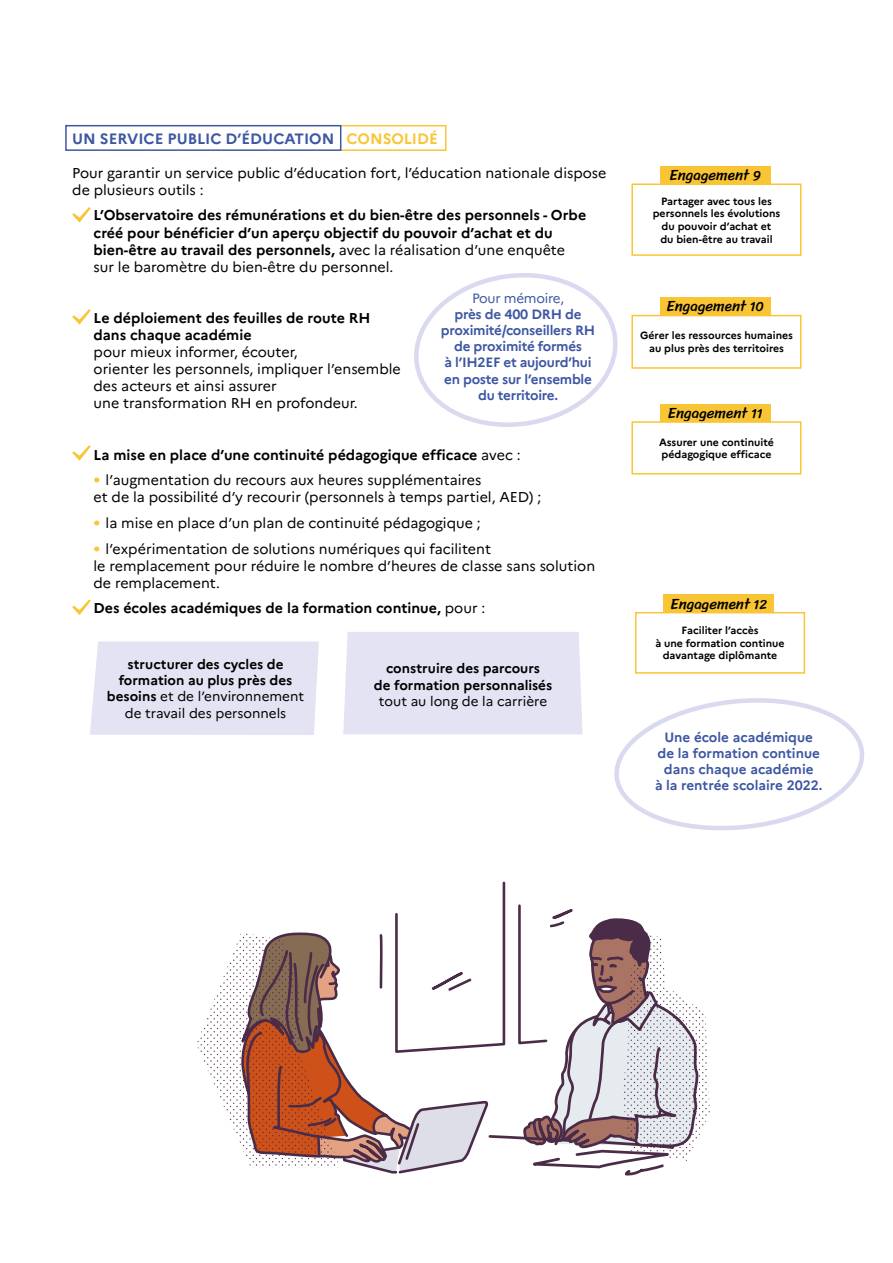
<style>
.page{position:relative;width:893px;height:1263px;background:#fff}
.page>*{position:absolute;margin:0;border:0;box-sizing:border-box;transform-origin:0 0}
.t1{font:15px "Sriracha";color:#000}
.t2{font:700 15px "Marianne";color:#3e57a3}
.t3{font:14.25px/17.1px "Marianne";color:#000}
.t4{font:700 14.25px/17.1px "Marianne";color:#000}
.t5{font:700 13.5px/16.2px "Marianne";color:#000;text-align:center}
.t6{font:700 13.5px/16.2px "Marianne";letter-spacing:-.02em;color:#3e57a3;text-align:center}
.t7{font:700 13.5px/16.2px "Marianne";color:#3e57a3;text-align:center}
.t8{font:13.5px "Marianne";color:#000}
.t9{font:13.5px "Marianne";letter-spacing:-.02em;color:#3e57a3}
.t10{font:700 10.5px/12.6px "Marianne";color:#000;text-align:center}
.s1{color:#fac534}
.s2{font-weight:400}
.s3{font-size:19.5px;color:#fac534}
.s4{font-size:13.5px}
</style>
<div class="page">
<div style="left:327px;top:125px;width:119px;height:26px;background:#fff;border:2px solid #fac534"></div>
<div style="left:65px;top:125px;width:276px;height:26px;background:#fff;border:2px solid #3e57a3"></div>
<svg style="left:614px;top:698px;width:251px;height:133px"></svg>
<svg style="left:414px;top:273px;width:204px;height:154px"></svg>
<div style="left:90px;top:641px;width:229px;height:94px;background:#e3e3f3"></div>
<div style="left:343px;top:632px;width:240px;height:102px;background:#e3e3f3"></div>
<svg style="left:72px;top:207px;width:19px;height:16px"></svg>
<svg style="left:72px;top:309px;width:19px;height:16px"></svg>
<svg style="left:72px;top:445px;width:19px;height:16px"></svg>
<svg style="left:72px;top:599px;width:19px;height:16px"></svg>
<div style="left:660px;top:166px;width:110px;height:30px;background:#fac534"></div>
<div style="left:632px;top:184px;width:169px;height:71px;background:#fff"></div>
<div style="left:631px;top:184px;width:170px;height:72px;border:2px solid #fac534"></div>
<div style="left:660px;top:297px;width:110px;height:30px;background:#fac534"></div>
<div style="left:632px;top:316px;width:169px;height:52px;background:#fff"></div>
<div style="left:631px;top:315px;width:170px;height:54px;border:2px solid #fac534"></div>
<div style="left:660px;top:404px;width:110px;height:29px;background:#fac534"></div>
<div style="left:632px;top:422px;width:169px;height:52px;background:#fff"></div>
<div style="left:631px;top:421px;width:170px;height:53px;border:2px solid #fac534"></div>
<div style="left:663px;top:594px;width:111px;height:30px;background:#fac534"></div>
<div style="left:636px;top:613px;width:168px;height:60px;background:#fff"></div>
<div style="left:635px;top:612px;width:170px;height:62px;border:2px solid #fac534"></div>
<svg style="left:197px;top:881px;width:513px;height:295px"></svg>
<p class="t2" style="left:72px;top:129px;width:367px">UN SERVICE PUBLIC D’ÉDUCATION <span class="s1">CONSOLIDÉ</span></p>
<p class="t3" style="left:72px;top:164px;width:535px">Pour garantir un service public d’éducation fort, l’éducation nationale dispose de plusieurs outils :</p>
<p class="t4" style="left:94px;top:207px;width:494px">L’Observatoire des rémunérations et du bien-être des personnels - Orbe créé pour bénéficier d’un aperçu objectif du pouvoir d’achat et du bien-être au travail des personnels, <span class="s2">avec la réalisation d’une enquête sur le baromètre du bien-être du personnel.</span></p>
<p class="t4" style="left:94px;top:309px;width:278px">Le déploiement des feuilles de route RH dans chaque académie</p>
<p class="t3" style="left:94px;top:343px;width:309px">pour mieux informer, écouter,<br>orienter les personnels, impliquer l’ensemble des acteurs et ainsi assurer<br>une transformation RH en profondeur.</p>
<p class="t4" style="left:94px;top:446px;width:429px">La mise en place d’une continuité pédagogique efficace <span class="s2">avec :</span></p>
<p class="t3" style="left:94px;top:472px;width:449px"><span class="s3">•</span> l’augmentation du recours aux heures supplémentaires<br>et de la possibilité d’y recourir (personnels à temps partiel, AED) ;</p>
<p class="t3" style="left:94px;top:514px;width:389px"><span class="s3">•</span> la mise en place d’un plan de continuité pédagogique ;</p>
<p class="t3" style="left:94px;top:540px;width:503px"><span class="s3">•</span> l’expérimentation de solutions numériques qui facilitent<br>le remplacement pour réduire le nombre d’heures de classe sans solution de remplacement.</p>
<p class="t4" style="left:94px;top:600px;width:393px">Des écoles académiques de la formation continue, <span class="s2">pour :</span></p>
<p class="t9" style="left:472px;top:290px;width:93px">Pour mémoire,</p>
<p class="t6" style="left:441px;top:306px;width:156px">près de 400 DRH de proximité/conseillers RH de proximité formés<br>à l’IH2EF et aujourd’hui en poste sur l’ensemble du territoire.</p>
<p class="t5" style="left:107px;top:656px;width:199px">structurer des cycles de formation au plus près des besoins <span class="s2">et de l’environnement de travail des personnels</span></p>
<p class="t5" style="left:374px;top:660px;width:180px">construire des parcours<br>de formation personnalisés</p>
<p class="t8" style="left:379px;top:693px;width:170px">tout au long de la carrière</p>
<p class="t1" style="left:669px;top:166px;width:93px">Engagement <span class="s4">9</span></p>
<p class="t10" style="left:653px;top:195px;width:129px">Partager avec tous les personnels les évolutions du pouvoir d’achat et<br>du bien-être au travail</p>
<p class="t1" style="left:666px;top:297px;width:99px">Engagement <span class="s4">10</span></p>
<p class="t10" style="left:640px;top:329px;width:154px">Gérer les ressources humaines au plus près des territoires</p>
<p class="t1" style="left:668px;top:404px;width:96px">Engagement <span class="s4">11</span></p>
<p class="t10" style="left:659px;top:435px;width:116px;text-align:left">Assurer une continuité pédagogique efficace</p>
<p class="t1" style="left:670px;top:595px;width:98px">Engagement <span class="s4">12</span></p>
<p class="t10" style="left:655px;top:624px;width:131px">Faciliter l’accès<br>à une formation continue davantage diplômante</p>
<p class="t7" style="left:655px;top:729px;width:169px">Une école académique de la formation continue dans chaque académie<br>à la rentrée scolaire 2022.</p>
</div>
